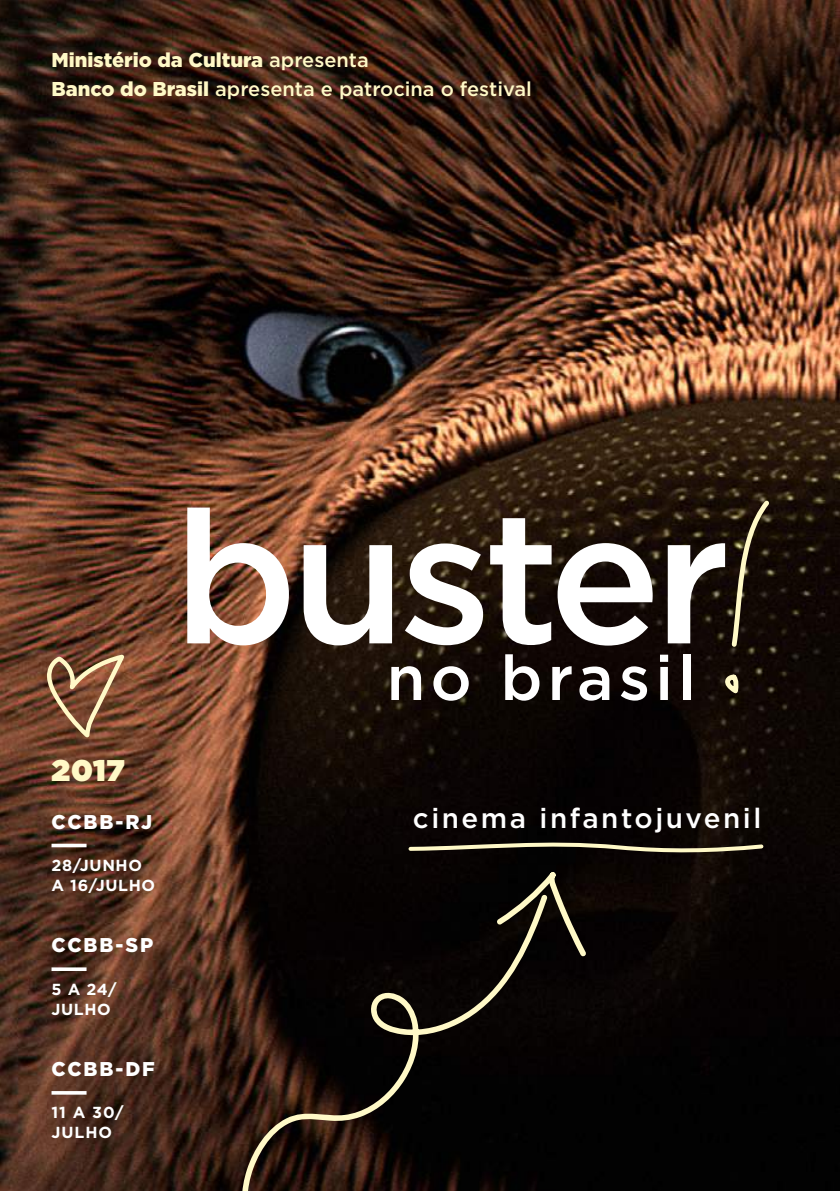
<style>
.page{position:relative;width:840px;height:1191px;background:#fff}
.page>*{position:absolute;margin:0;border:0;box-sizing:border-box;transform-origin:0 0}
.t1{font:500 62.6px "Gotham";letter-spacing:.08em;color:#fff}
.t2{font:900 30px "Gotham";color:#fff9c7}
.t3{font:500 27.8px "Gotham";letter-spacing:.09em;color:#fff}
.t4{font:500 20px/29px "Gotham";color:#fff9c7}
.t5{font:900 20px "Gotham";letter-spacing:.1em;color:#fff}
.t6{font:700 16px/19.8px "Gotham";letter-spacing:.04em;color:#fff}
.t7{font:700 16px/19.8px "Gotham";letter-spacing:.06em;color:#fff}
.s1{font-weight:900}
</style>
<div class="page">
<img style="left:0;top:0;width:839px;height:1191px">
<svg style="left:721px;top:670px;width:18px;height:29px"></svg>
<img style="left:187px;top:507px;width:102px;height:138px">
<svg style="left:303px;top:545px;width:89px;height:100px"></svg>
<svg style="left:404px;top:543px;width:79px;height:102px"></svg>
<svg style="left:490px;top:518px;width:61px;height:127px"></svg>
<svg style="left:557px;top:543px;width:95px;height:102px"></svg>
<svg style="left:667px;top:496px;width:106px;height:154px"></svg>
<svg style="left:406px;top:840px;width:359px;height:16px;background:#454033"></svg>
<svg style="left:51px;top:967px;width:35px;height:4px"></svg>
<hr style="left:51px;top:1091px;width:35px;height:3px;background:#fff">
<svg style="left:51px;top:843px;width:35px;height:4px"></svg>
<svg style="left:237px;top:891px;width:313px;height:300px;background:#160f0b"></svg>
<svg style="left:492px;top:868px;width:96px;height:92px;background:#2a261e"></svg>
<img style="left:47px;top:650px;width:83px;height:91px">
<p class="t4" style="left:51px;top:45px;width:481px"><span class="s1">Ministério da Cultura</span> apresenta<br><span class="s1">Banco do Brasil</span> apresenta e patrocina o festival</p>
<h2 class="t2" style="left:51px;top:749px;width:75px">2017</h2>
<p class="t5" style="left:51px;top:807px;width:102px">CCBB-RJ</p>
<p class="t6" style="left:51px;top:855px;width:105px">28/JUNHO<br>A 16/JULHO</p>
<p class="t5" style="left:51px;top:931px;width:103px">CCBB-SP</p>
<p class="t6" style="left:51px;top:979px;width:67px">5 A 24/<br>JULHO</p>
<p class="t5" style="left:51px;top:1055px;width:105px">CCBB-DF</p>
<p class="t7" style="left:51px;top:1102px;width:74px">11 A 30/<br>JULHO</p>
<h1 class="t1" style="left:386px;top:637px;width:311px">no brasil</h1>
<h3 class="t3" style="left:412px;top:799px;width:350px">cinema infantojuvenil</h3>
</div>
